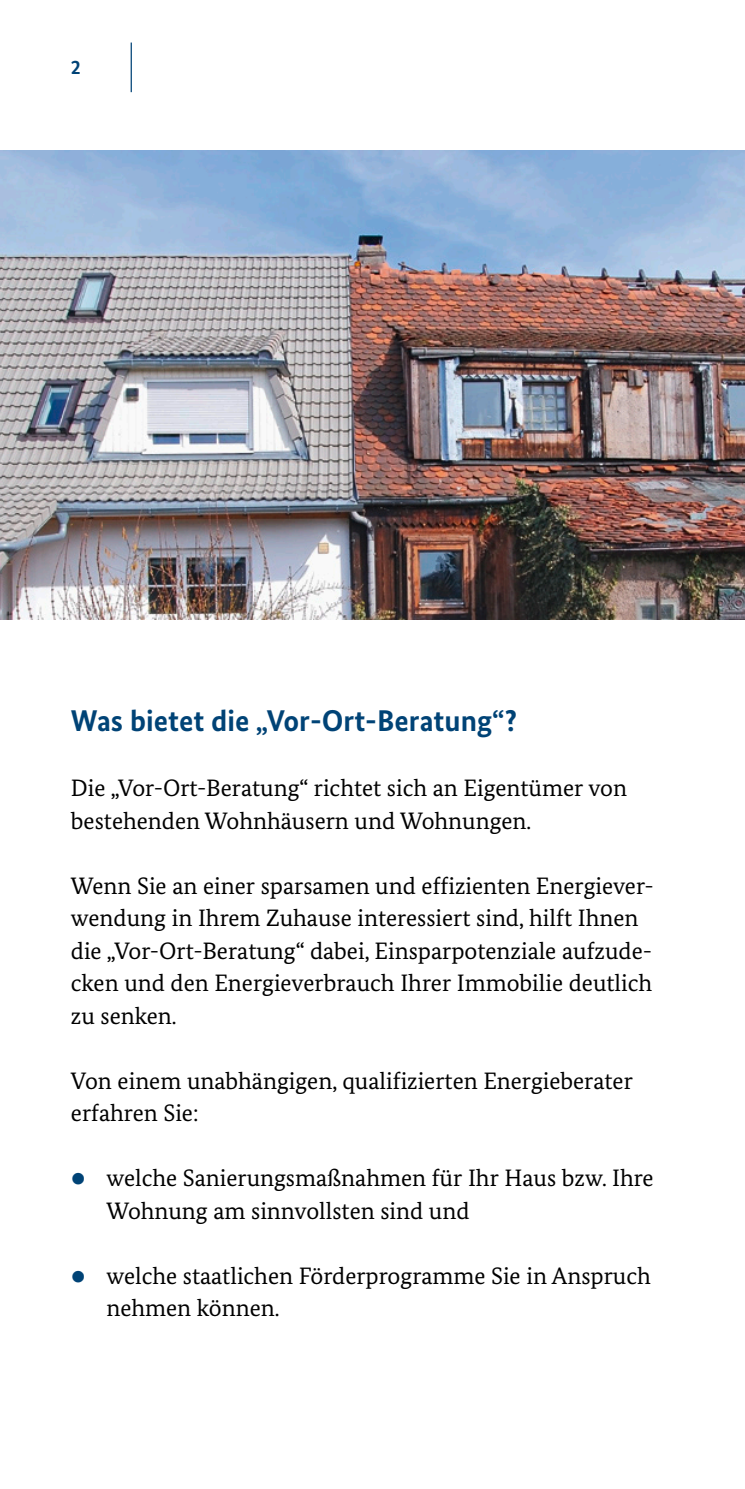
<style>
.page{position:relative;width:745px;height:1489px;background:#fff}
.page>*{position:absolute;margin:0;border:0;box-sizing:border-box;transform-origin:0 0}
.t1{font:700 30px "Bundes Sans";color:#004376}
.t2{font:23.75px/32.5px "Bundes Serif";color:#000}
.t3{font:700 20px "Bundes Sans";color:#004376}
</style>
<div class="page">
<hr style="left:130px;top:43px;width:2px;height:49px;background:#004376">
<img style="left:0;top:150px;width:744px;height:469px">
<p class="t3" style="left:71px;top:55px;width:11px">2</p>
<h2 class="t1" style="left:71px;top:702px;width:447px">Was bietet die „Vor-Ort-Beratung“?</h2>
<p class="t2" style="left:71px;top:771px;width:557px">Die „Vor-Ort-Beratung“ richtet sich an Eigentümer von bestehenden Wohnhäusern und Wohnungen.</p>
<p class="t2" style="left:71px;top:869px;width:584px">Wenn Sie an einer sparsamen und effizienten Energiever&shy;wendung in Ihrem Zuhause interessiert sind, hilft Ihnen die „Vor-Ort-Beratung“ dabei, Einsparpotenziale aufzude&shy;cken und den Energieverbrauch Ihrer Immobilie deutlich zu senken.</p>
<p class="t2" style="left:71px;top:1064px;width:563px">Von einem unabhängigen, qualifizierten Energieberater erfahren Sie:</p>
<p class="t2" style="left:106px;top:1161px;width:548px">welche Sanierungsmaßnahmen für Ihr Haus bzw. Ihre<br>Wohnung am sinnvollsten sind und</p>
<p class="t2" style="left:106px;top:1259px;width:545px">welche staatlichen Förderprogramme Sie in Anspruch nehmen können.</p>
</div>
